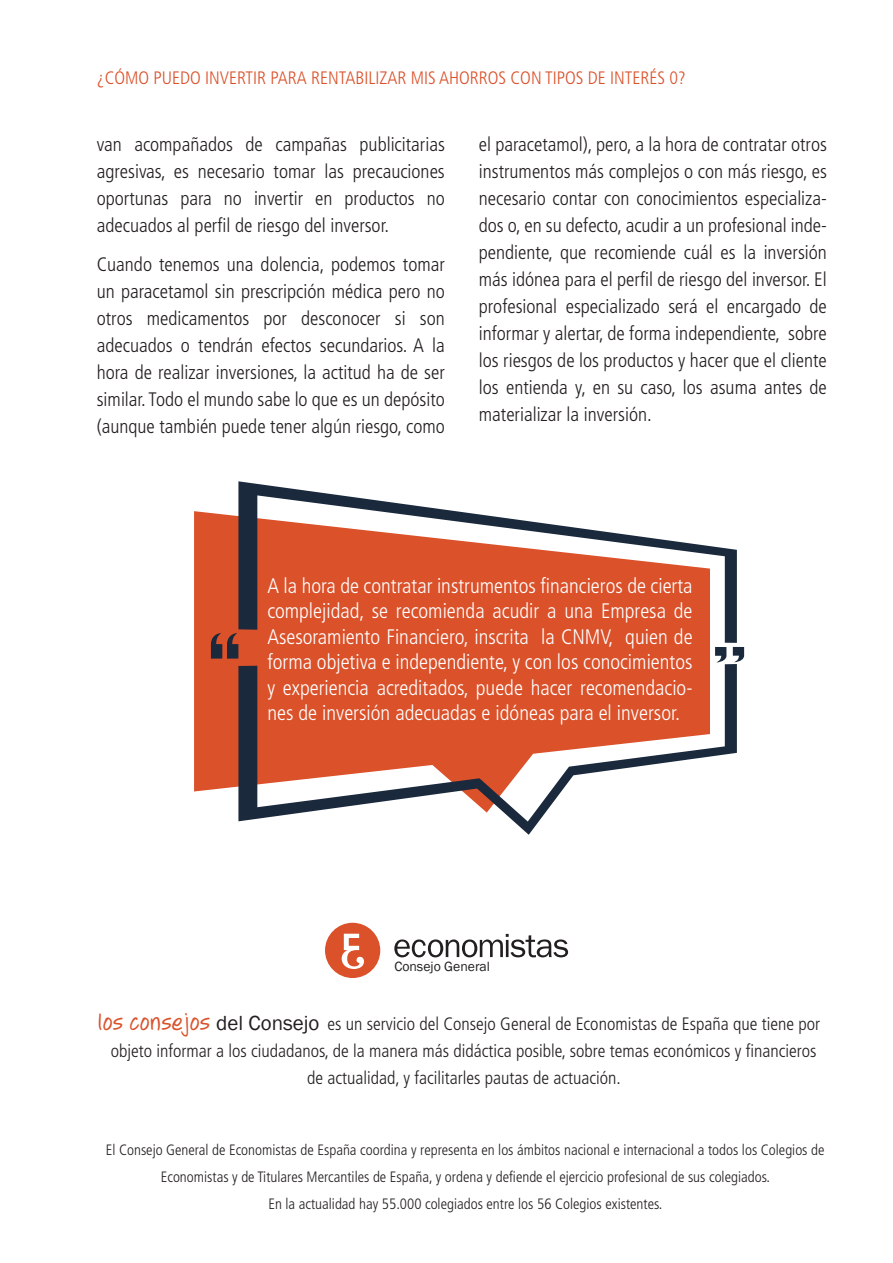
<style>
.page{position:relative;width:893px;height:1263px;background:#fff}
.page>*{position:absolute;margin:0;border:0;box-sizing:border-box;transform-origin:0 0}
.t1{font:27px "Jotting";color:#da512a}
.t2{font:300 condensed 21px/25.5px "Frutiger";color:#fff;text-align:justify}
.t3{font:300 condensed 19.5px/27px "Frutiger";color:#231f20;text-align:justify}
.t4{font:300 condensed 18px "Frutiger";color:#231f20}
.t5{font:300 condensed 18px "Frutiger";color:#da512a}
.t6{font:300 condensed 15px/27px "Frutiger";color:#231f20;text-align:center}
.t7{font:13.8px "Franklin Gothic";color:#231f20}
.s1{font-family:"Franklin Gothic";font-size:21px;color:#231f20}
</style>
<div class="page">
<svg style="left:715px;top:647px;width:11px;height:16px"></svg>
<svg style="left:733px;top:647px;width:11px;height:15px"></svg>
<div style="left:194px;top:511px;width:516px;height:281px;background:#da512a"></div>
<svg style="left:238px;top:664px;width:499px;height:171px;fill:#da512a"></svg>
<svg style="left:238px;top:481px;width:499px;height:162px;fill:#da512a"></svg>
<svg style="left:211px;top:633px;width:27px;height:26px"></svg>
<div style="left:325px;top:923px;width:55px;height:55px;background:#da512a;border-radius:50%"></div>
<svg style="left:342px;top:934px;width:22px;height:35px"></svg>
<svg style="left:394px;top:934px;width:174px;height:23px"></svg>
<p class="t5" style="left:97px;top:70px;width:591px">¿CÓMO PUEDO INVERTIR PARA RENTABILIZAR MIS AHORROS CON TIPOS DE INTERÉS 0?</p>
<p class="t3" style="left:97px;top:133px;width:350px">van acompañados de campañas publicitarias agresivas, es necesario tomar las precauciones oportunas para no invertir en productos no adecuados al perfil de riesgo del inversor.</p>
<p class="t3" style="left:97px;top:253px;width:350px">Cuando tenemos una dolencia, podemos tomar un paracetamol sin prescripción médica pero no otros medicamentos por desconocer si son adecuados o tendrán efectos secundarios. A la hora de realizar inversiones, la actitud ha de ser similar. Todo el mundo sabe lo que es un depósito (aunque también puede tener algún riesgo, como</p>
<p class="t3" style="left:479px;top:133px;width:350px">el paracetamol), pero, a la hora de contratar otros instrumentos más complejos o con más riesgo, es necesario contar con conocimientos especializa&shy;dos o, en su defecto, acudir a un profesional inde&shy;pendiente, que recomiende cuál es la inversión más idónea para el perfil de riesgo del inversor. El profesional especializado será el encargado de informar y alertar, de forma independiente, sobre los riesgos de los productos y hacer que el cliente los entienda y, en su caso, los asuma antes de materializar la inversión.</p>
<p class="t2" style="left:267px;top:575px;width:427px">A la hora de contratar instrumentos financieros de cierta complejidad, se recomienda acudir a una Empresa de Asesoramiento Financiero, inscrita la CNMV, quien de forma objetiva e independiente, y con los conocimientos y experiencia acreditados, puede hacer recomendacio&shy;nes de inversión adecuadas e idóneas para el inversor.</p>
<p class="t7" style="left:394px;top:958px;width:97px">Consejo General</p>
<h1 class="t1" style="left:97px;top:1008px;width:224px">los consejos <span class="s1">del Consejo</span></h1>
<p class="t4" style="left:328px;top:1016px;width:494px">es un servicio del Consejo General de Economistas de España que tiene por</p>
<p class="t4" style="left:111px;top:1043px;width:707px">objeto informar a los ciudadanos, de la manera más didáctica posible, sobre temas económicos y financieros</p>
<p class="t4" style="left:307px;top:1070px;width:315px">de actualidad, y facilitarles pautas de actuación.</p>
<p class="t6" style="left:106px;top:1138px;width:720px">El Consejo General de Economistas de España coordina y representa en los ámbitos nacional e internacional a todos los Colegios de<br>Economistas y de Titulares Mercantiles de España, y ordena y defiende el ejercicio profesional de sus colegiados.<br>En la actualidad hay 55.000 colegiados entre los 56 Colegios existentes.</p>
</div>
